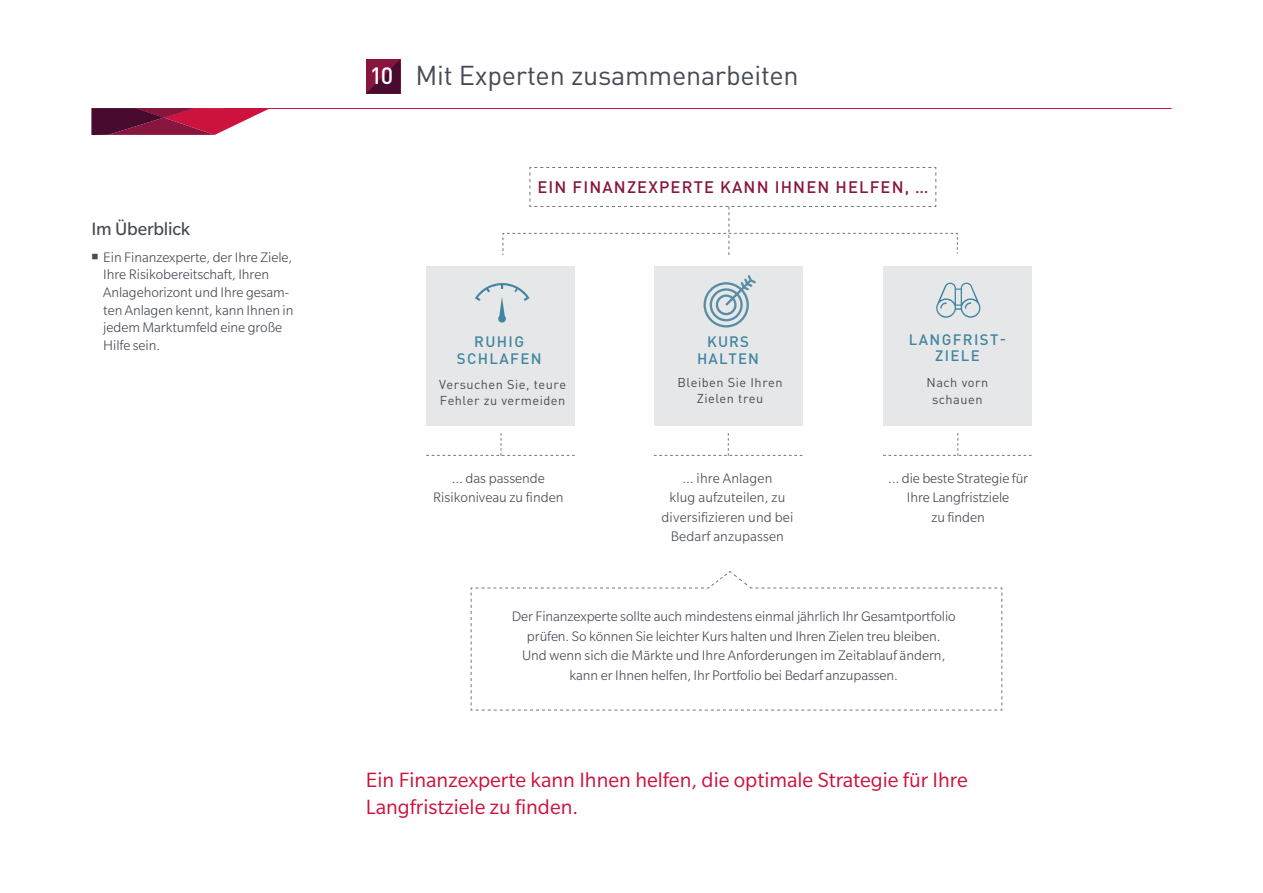
<style>
.page{position:relative;width:1263px;height:893px;background:#fff}
.page>*{position:absolute;margin:0;border:0;box-sizing:border-box;transform-origin:0 0}
.SI-head_c{font:27px "DINOT";letter-spacing:-.01em;color:#464b54}
.Body_subhead{font:500 23.4px "DINOT";color:#fff}
.t1{font:22.5px/27px "Slate Std";color:#cd123d}
.KeyPoint_Subhead{font:19.5px "Slate Std";letter-spacing:-.015em;color:#464b54}
.large_header{font:500 16.5px "DINOT";letter-spacing:.07em;color:#88153e}
.CALLOUTS{font:300 15px/19.5px "Slate Std";letter-spacing:-.005em;color:#464b54;text-align:center}
.large_header-2{font:500 15px/16.8px "DINOT";letter-spacing:.09em;color:#41869e;text-align:center}
.large_header-3{font:500 15px/16.8px "DINOT";letter-spacing:.07em;color:#41869e;text-align:center}
.large_header-4{font:12.75px/16.2px "DINOT";letter-spacing:.04em;color:#464b54;text-align:center}
</style>
<div class="page">
<svg style="left:91px;top:108px;width:178px;height:27px;background:#9e3658"></svg>
<hr style="left:223px;top:108px;width:948px;height:1px;background:#cd123d">
<svg style="left:366px;top:59px;width:34px;height:35px"></svg>
<div style="left:654px;top:266px;width:148px;height:160px;background:#e6e7e9"></div>
<div style="left:883px;top:266px;width:149px;height:160px;background:#e6e7e9"></div>
<div style="left:426px;top:266px;width:149px;height:160px;background:#e6e7e9"></div>
<svg style="left:502px;top:167px;width:456px;height:88px"></svg>
<svg style="left:470px;top:571px;width:532px;height:140px"></svg>
<svg style="left:426px;top:433px;width:149px;height:23px"></svg>
<svg style="left:654px;top:433px;width:148px;height:23px"></svg>
<svg style="left:883px;top:433px;width:148px;height:23px"></svg>
<svg style="left:936px;top:283px;width:44px;height:35px"></svg>
<svg style="left:475px;top:283px;width:54px;height:40px"></svg>
<svg style="left:703px;top:275px;width:53px;height:53px"></svg>
<p class="KeyPoint_Subhead" style="left:91px;top:219px;width:100px">Im Überblick</p>
<p class="CALLOUTS" style="left:103px;top:248px;width:192px;line-height:17.5px;text-align:left;text-indent:-12px">■ Ein Finanzexperte, der Ihre Ziele,<br>Ihre Risikobereitschaft, Ihren<br>Anlagehorizont und Ihre gesam&shy;ten Anlagen kennt, kann Ihnen in jedem Marktumfeld eine große<br>Hilfe sein.</p>
<p class="Body_subhead" style="left:370px;top:61px;width:25px">10</p>
<p class="SI-head_c" style="left:415px;top:58px;width:385px">Mit Experten zusammenarbeiten</p>
<p class="large_header" style="left:537px;top:177px;width:392px">EIN FINANZEXPERTE KANN IHNEN HELFEN, …</p>
<p class="large_header-2" style="left:457px;top:333px;width:86px">RUHIG<br>SCHLAFEN</p>
<p class="large_header-3" style="left:697px;top:333px;width:63px">KURS<br>HALTEN</p>
<p class="large_header-2" style="left:909px;top:330px;width:99px">LANGFRIST-<br>ZIELE</p>
<p class="large_header-4" style="left:439px;top:376px;width:129px;text-align:left">Versuchen Sie, teure<br>Fehler zu vermeiden</p>
<p class="large_header-4" style="left:677px;top:374px;width:107px">Bleiben Sie Ihren<br>Zielen treu</p>
<p class="large_header-4" style="left:926px;top:374px;width:63px">Nach vorn schauen</p>
<p class="CALLOUTS" style="left:433px;top:468px;width:132px">… das passende<br>Risikoniveau zu finden</p>
<p class="CALLOUTS" style="left:661px;top:468px;width:133px">… ihre Anlagen<br>klug aufzuteilen, zu diversifizieren und bei<br>Bedarf anzupassen</p>
<p class="CALLOUTS" style="left:888px;top:468px;width:142px">… die beste Strategie für<br>Ihre Langfristziele<br>zu finden</p>
<p class="CALLOUTS" style="left:512px;top:607px;width:446px">Der Finanzexperte sollte auch mindestens einmal jährlich Ihr Gesamtportfolio prüfen. So können Sie leichter Kurs halten und Ihren Zielen treu bleiben.<br>Und wenn sich die Märkte und Ihre Anforderungen im Zeitablauf ändern, kann er Ihnen helfen, Ihr Portfolio bei Bedarf anzupassen.</p>
<p class="t1" style="left:366px;top:766px;width:603px">Ein Finanzexperte kann Ihnen helfen, die optimale Strategie für Ihre<br>Langfristziele zu finden.</p>
</div>
